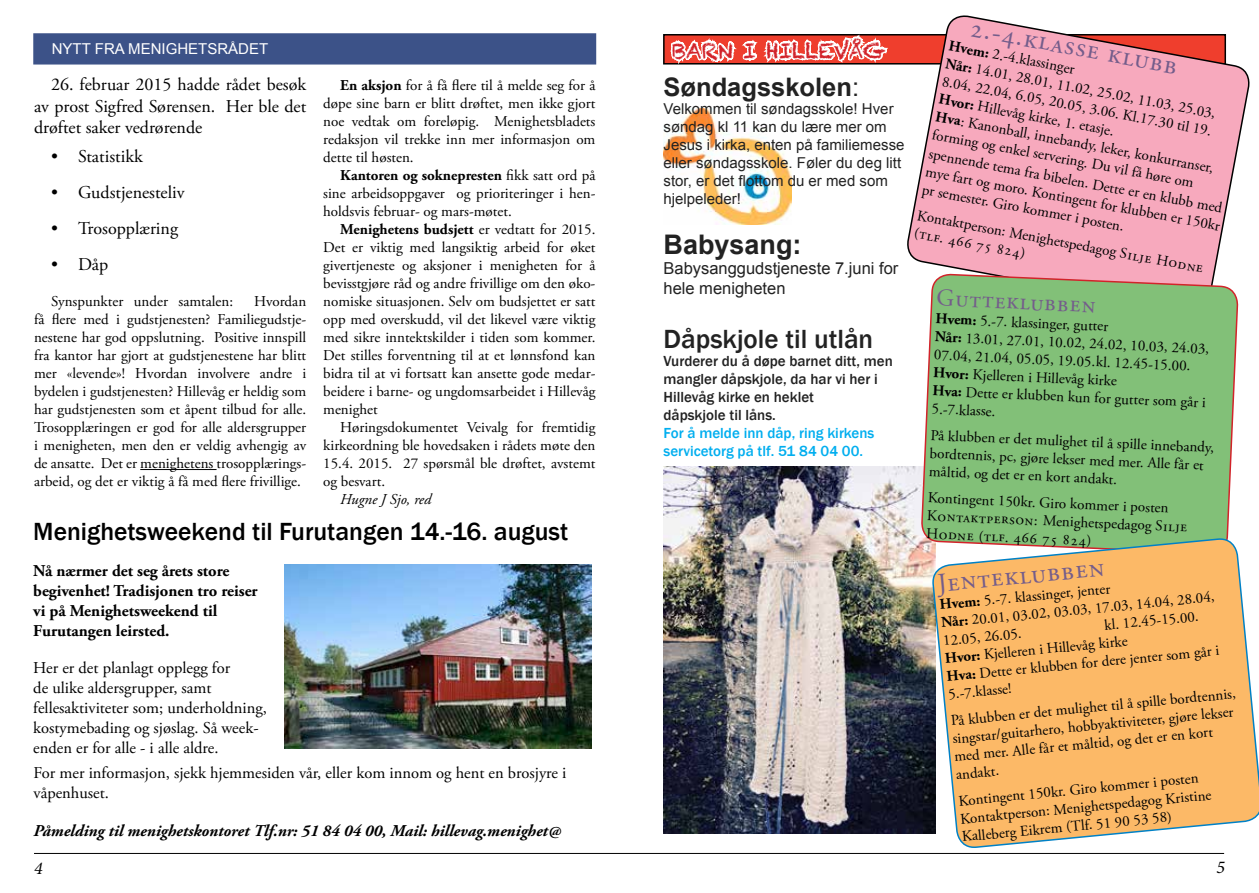
<style>
.page{position:relative;width:1259px;height:893px;background:#fff}
.page>*{position:absolute;margin:0;border:0;box-sizing:border-box;transform-origin:0 0}
.t1{font:27px "Adobe Garamond Pro";color:#745d8b}
.t2{font:500 27px "Franklin Gothic";color:#222}
.t3{font:700 27px "Arial";color:#222}
.t4{font:500 25.5px "Franklin Gothic";color:#000}
.t5{font:700 25.5px "Arial";color:#222}
.t6{font:24px "Adobe Garamond Pro";color:#745d8b}
.t7{font:21px "Chalkduster";color:#d2232a}
.t8{font:18px/21.6px "Adobe Garamond Pro";letter-spacing:-.005em;color:#000;text-align:justify}
.t9{font:italic 18px "Minion Pro";color:#000}
.t10{font:16.5px/19.8px "Adobe Garamond Pro";color:#000}
.t11{font:700 16.5px/19.8px "Adobe Garamond Pro";color:#000}
.t12{font:italic 700 16.5px "Adobe Garamond Pro";color:#000}
.t13{font:16.5px/19.8px "Arial";color:#222}
.t14{font:15px/18px "Adobe Garamond Pro";color:#000}
.t15{font:15px/18px "Arial";color:#222}
.t16{font:500 15px/18px "Franklin Gothic";color:#222}
.t17{font:500 15px/18px "Franklin Gothic";color:#00aeef}
.t18{font:15px "Arial";color:#fff}
.t19{font:italic 15px "Adobe Garamond Pro";color:#000}
.s1{font-weight:700}
.s2{font-weight:400}
</style>
<div class="page">
<hr style="left:34px;top:853px;width:1190px;height:1px;background:#000">
<img style="left:663px;top:466px;width:268px;height:367px">
<img style="left:663px;top:109px;width:128px;height:115px">
<div style="left:33px;top:33px;width:563px;height:32px;background:#3c5288;border:2px solid #3c5288"></div>
<div style="left:663px;top:34px;width:563px;height:31px;background:#ef3e2d;border:2px solid #000"></div>
<svg style="left:668px;top:34px;width:220px;height:31px"></svg>
<svg style="left:905px;top:15px;width:345px;height:258px"></svg>
<svg style="left:920px;top:273px;width:319px;height:318px;background:#8bbf7e"></svg>
<svg style="left:931px;top:524px;width:328px;height:330px;background:#efbe7b"></svg>
<hr style="left:140px;top:469px;width:76px;height:1px;background:#000">
<img style="left:284px;top:564px;width:307px;height:184px">
<p class="t18" style="left:52px;top:39px;width:218px">NYTT FRA MENIGHETSRÅDET</p>
<h3 class="t7" style="left:672px;top:38px;width:216px">BARN I HILLEVÅG</h3>
<p class="t8" style="left:34px;top:74px;width:274px;text-indent:17px">26. februar 2015 hadde rådet besøk av prost Sigfred Sørensen. Her ble det drøftet saker vedrørende</p>
<p class="t8" style="left:51px;top:146px;width:94px">• Statistikk</p>
<p class="t8" style="left:51px;top:182px;width:135px">• Gudstjenesteliv</p>
<p class="t8" style="left:51px;top:218px;width:129px">• Trosopplæring</p>
<p class="t8" style="left:51px;top:254px;width:59px">• Dåp</p>
<p class="t14" style="left:51px;top:293px;width:184px">Synspunkter under samtalen:</p>
<p class="t14" style="left:34px;top:293px;width:274px;text-align:justify;text-indent:220px">Hvordan få flere med i gudstjenesten? Familiegudstje&shy;nestene har god oppslutning. Positive innspill fra kantor har gjort at gudstjenestene har blitt mer «levende»! Hvordan involvere andre i bydelen i gudstjenesten? Hillevåg er heldig som har gudstjenesten som et åpent tilbud for alle.<br>Trosopplæringen er god for alle aldersgrupper i menigheten, men den er veldig avhengig av de ansatte. Det er menighetens trosopplærings&shy;arbeid, og det er viktig å få med flere frivillige.</p>
<p class="t14" style="left:323px;top:77px;width:274px;text-align:justify;text-indent:17px"><span class="s1">En aksjon</span> for å få flere til å melde seg for å døpe sine barn er blitt drøftet, men ikke gjort noe vedtak om foreløpig. Menighetsbladets redaksjon vil trekke inn mer informasjon om dette til høsten.</p>
<p class="t14" style="left:323px;top:167px;width:274px;text-align:justify;text-indent:17px"><span class="s1">Kantoren og soknepresten</span> fikk satt ord på sine arbeidsoppgaver og prioriteringer i hen&shy;holdsvis februar- og mars-møtet.</p>
<p class="t14" style="left:323px;top:221px;width:274px;text-align:justify;text-indent:17px"><span class="s1">Menighetens budsjett</span> er vedtatt for 2015.<br>Det er viktig med langsiktig arbeid for øket givertjeneste og aksjoner i menigheten for å bevisstgjøre råd og andre frivillige om den øko&shy;nomiske situasjonen. Selv om budsjettet er satt opp med overskudd, vil det likevel være viktig med sikre inntektskilder i tiden som kommer.<br>Det stilles forventning til at et lønnsfond kan bidra til at vi fortsatt kan ansette gode medar&shy;beidere i barne- og ungdomsarbeidet i Hillevåg menighet</p>
<p class="t14" style="left:323px;top:419px;width:274px;text-align:justify;text-indent:17px">Høringsdokumentet Veivalg for fremtidig kirkeordning ble hovedsaken i rådets møte den 15.4. 2015. 27 spørsmål ble drøftet, avstemt og besvart.</p>
<p class="t19" style="left:340px;top:490px;width:92px">Hugne J Sjo, red</p>
<h2 class="t4" style="left:33px;top:516px;width:536px">Menighetsweekend til Furutangen 14.-16. august</h2>
<p class="t11" style="left:33px;top:561px;width:226px">Nå nærmer det seg årets store begivenhet! Tradisjonen tro reiser vi på Menighetsweekend til<br>Furutangen leirsted.</p>
<p class="t10" style="left:33px;top:659px;width:235px">Her er det planlagt opplegg for<br>de ulike aldersgrupper, samt fellesaktiviteter som; underholdning, kostymebading og sjøslag. Så week&shy;enden er for alle - i alle aldre.</p>
<p class="t10" style="left:34px;top:764px;width:534px">For mer informasjon, sjekk hjemmesiden vår, eller kom innom og hent en brosjyre i våpenhuset.</p>
<p class="t12" style="left:34px;top:821px;width:528px">Påmelding til menighetskontoret Tlf.nr: 51 84 04 00, Mail: hillevag.menighet@</p>
<h2 class="t5" style="left:663px;top:70px;width:197px">Søndagsskolen<span class="s2">:</span></h2>
<p class="t15" style="left:663px;top:100px;width:242px">Velkommen til søndagsskole! Hver søndag kl 11 kan du lære mer om<br>Jesus i kirka, enten på familiemesse eller søndagsskole. Føler du deg litt stor, er det flottom du er med som hjelpeleder!</p>
<h1 class="t3" style="left:663px;top:227px;width:140px">Babysang:</h1>
<p class="t13" style="left:663px;top:259px;width:236px">Babysanggudstjeneste 7.juni for hele menigheten</p>
<h1 class="t2" style="left:663px;top:323px;width:211px">Dåpskjole til utlån</h1>
<p class="t16" style="left:663px;top:353px;width:231px">Vurderer du å døpe barnet ditt, men mangler dåpskjole, da har vi her i<br>Hillevåg kirke en heklet<br>dåpskjole til låns.</p>
<p class="t17" style="left:663px;top:425px;width:212px">For å melde inn dåp, ring kirkens servicetorg på tlf. 51 84 04 00.</p>
<h1 class="t1" style="left:973px;top:12px;width:212px;rotate:10deg">2.-4.klasse klubb</h1>
<p class="t14" style="left:950px;top:37px;width:284px;rotate:11deg"><span class="s1">Hvem:</span> 2.-4.klassinger<br><span class="s1">Når:</span> 14.01, 28.01, 11.02, 25.02, 11.03, 25.03, 8.04, 22.04, 6.05, 20.05, 3.06. Kl.17.30 til 19.<br><span class="s1">Hvor:</span> Hillevåg kirke, 1. etasje.<br><span class="s1">Hva</span>: Kanonball, innebandy, leker, konkurranser, forming og enkel servering. Du vil få høre om</p>
<p class="t14" style="left:931px;top:144px;width:303px;rotate:11deg">spennende tema fra bibelen. Dette er en klubb med mye fart og moro. Kontingent for klubben er 150kr pr semester. Giro kommer i posten.</p>
<p class="t14" style="left:919px;top:205px;width:292px;line-height:18.8px;rotate:11deg">Kontaktperson: Menighetspedagog Silje Hodne (tlf. 466 75 824)</p>
<h3 class="t6" style="left:937px;top:284px;width:161px;rotate:2deg">Gutteklubben</h3>
<p class="t14" style="left:936px;top:309px;width:276px;rotate:3deg"><span class="s1">Hvem:</span> 5.-7. klassinger, gutter<br><span class="s1">Når:</span> 13.01, 27.01, 10.02, 24.02, 10.03, 24.03, 07.04, 21.04, 05.05, 19.05.kl. 12.45-15.00.<br><span class="s1">Hvor:</span> Kjelleren i Hillevåg kirke<br><span class="s1">Hva:</span> Dette er klubben kun for gutter som går i</p>
<p class="t14" style="left:932px;top:396px;width:285px;line-height:25.5px;rotate:3deg">5.-7.klasse.<br>På klubben er det mulighet til å spille innebandy,</p>
<p class="t14" style="left:930px;top:443px;width:278px;rotate:3deg">bordtennis, pc, gjøre lekser med mer. Alle får et måltid, og det er en kort andakt.</p>
<p class="t14" style="left:928px;top:488px;width:262px;rotate:3deg">Kontingent 150kr. Giro kommer i posten<br>Kontaktperson: Menighetspedagog Silje<br>Hodne (tlf. 466 75 824)</p>
<h1 class="t1" style="left:936px;top:566px;width:169px;rotate:-5deg">Jenteklubben</h1>
<p class="t14" style="left:938px;top:597px;width:276px;line-height:18.5px;rotate:-6deg"><span class="s1">Hvem:</span> 5.-7. klassinger, jenter<br><span class="s1">Når:</span> 20.01, 03.02, 03.03, 17.03, 14.04, 28.04,</p>
<p class="t14" style="left:942px;top:632px;width:80px;rotate:-6deg">12.05, 26.05.</p>
<p class="t14" style="left:942px;top:634px;width:276px;text-indent:162px;rotate:-6deg">kl. 12.45-15.00.<br><span class="s1">Hvor:</span> Kjelleren i Hillevåg kirke<br><span class="s1">Hva:</span> Dette er klubben for dere jenter som går i</p>
<p class="t14" style="left:946px;top:681px;width:288px;line-height:27.6px;rotate:-6deg">5.-7.klasse!<br>På klubben er det mulighet til å spille bordtennis,</p>
<p class="t14" style="left:951px;top:732px;width:286px;line-height:17.4px;rotate:-6deg">singstar/guitarhero, hobbyaktiviteter, gjøre lekser med mer. Alle får et måltid, og det er en kort andakt.</p>
<p class="t14" style="left:957px;top:793px;width:255px;rotate:-6deg">Kontingent 150kr. Giro kommer i posten<br>Kontaktperson: Menighetspedagog Kristine<br>Kalleberg Eikrem (Tlf. 51 90 53 58)</p>
<p class="t9" style="left:34px;top:856px;width:10px">4</p>
<p class="t9" style="left:1216px;top:855px;width:10px">5</p>
</div>
